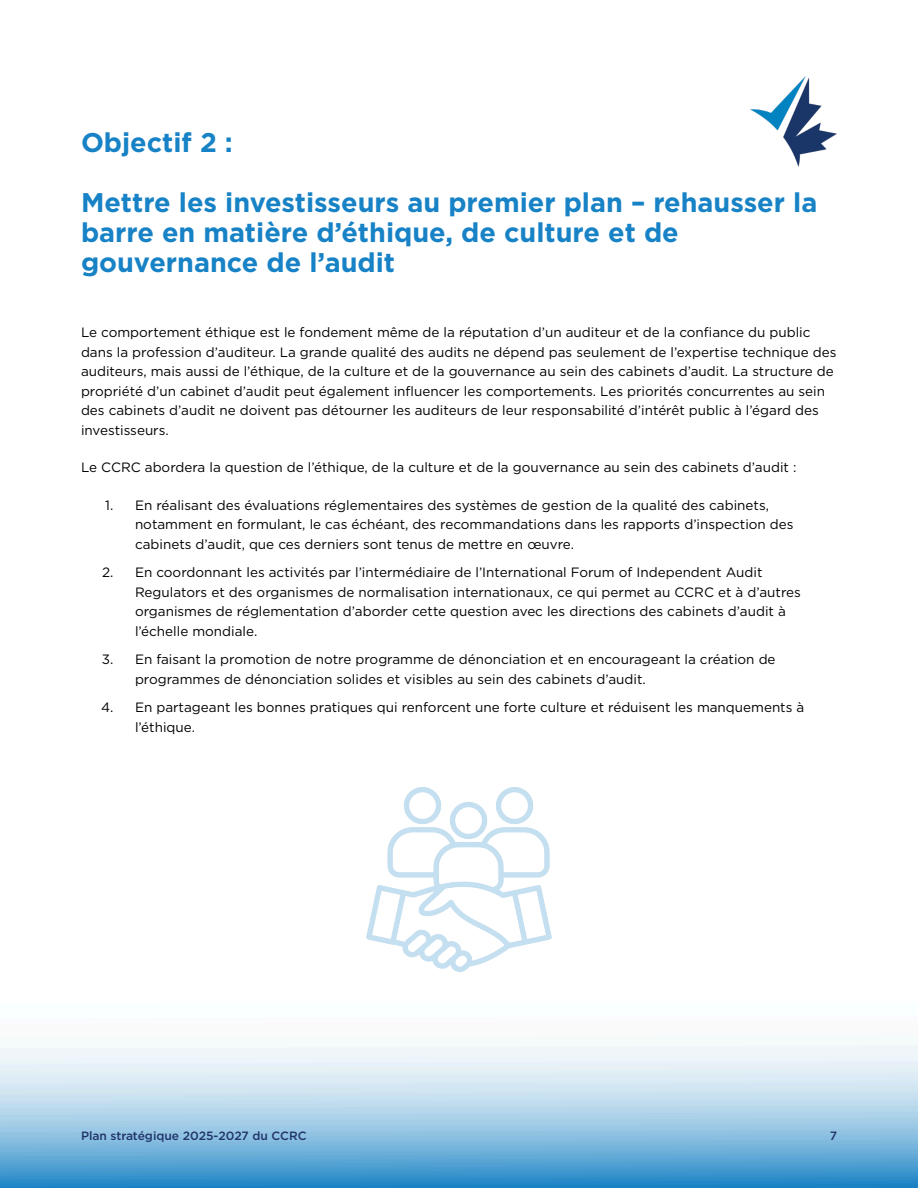
<style>
.page{position:relative;width:918px;height:1188px;background:#fff}
.page>*{position:absolute;margin:0;border:0;box-sizing:border-box;transform-origin:0 0}
.t1{font:700 27px "Gotham";color:#1782c5}
.t2{font:13.5px "Gotham";color:#000}
.t3{font:500 12px "Gotham";color:#213469}
</style>
<div class="page">
<img style="left:0;top:1045px;width:918px;height:143px">
<img style="left:751px;top:77px;width:86px;height:89px">
<img style="left:367px;top:788px;width:184px;height:184px">
<p class="t1" style="left:81px;top:131px;width:153px">Objectif 2 :</p>
<p class="t1" style="left:81px;top:191px;width:738px">Mettre les investisseurs au premier plan – rehausser la</p>
<p class="t1" style="left:81px;top:221px;width:599px">barre en matière d’éthique, de culture et de</p>
<p class="t1" style="left:81px;top:251px;width:316px">gouvernance de l’audit</p>
<p class="t2" style="left:81px;top:326px;width:731px">Le comportement éthique est le fondement même de la réputation d’un auditeur et de la confiance du public</p>
<p class="t2" style="left:81px;top:346px;width:757px">dans la profession d’auditeur. La grande qualité des audits ne dépend pas seulement de l’expertise technique des</p>
<p class="t2" style="left:81px;top:365px;width:754px">auditeurs, mais aussi de l’éthique, de la culture et de la gouvernance au sein des cabinets d’audit. La structure de</p>
<p class="t2" style="left:81px;top:385px;width:746px">propriété d’un cabinet d’audit peut également influencer les comportements. Les priorités concurrentes au sein</p>
<p class="t2" style="left:81px;top:404px;width:739px">des cabinets d’audit ne doivent pas détourner les auditeurs de leur responsabilité d’intérêt public à l’égard des</p>
<p class="t2" style="left:81px;top:424px;width:89px">investisseurs.</p>
<p class="t2" style="left:81px;top:461px;width:717px">Le CCRC abordera la question de l’éthique, de la culture et de la gouvernance au sein des cabinets d’audit :</p>
<p class="t2" style="left:105px;top:499px;width:665px">1. En réalisant des évaluations réglementaires des systèmes de gestion de la qualité des cabinets,</p>
<p class="t2" style="left:135px;top:518px;width:660px">notamment en formulant, le cas échéant, des recommandations dans les rapports d’inspection des</p>
<p class="t2" style="left:135px;top:538px;width:441px">cabinets d’audit, que ces derniers sont tenus de mettre en œuvre.</p>
<p class="t2" style="left:102px;top:566px;width:662px">2. En coordonnant les activités par l’intermédiaire de l’International Forum of Independent Audit</p>
<p class="t2" style="left:135px;top:586px;width:667px">Regulators et des organismes de normalisation internationaux, ce qui permet au CCRC et à d’autres</p>
<p class="t2" style="left:135px;top:605px;width:652px">organismes de réglementation d’aborder cette question avec les directions des cabinets d’audit à</p>
<p class="t2" style="left:135px;top:625px;width:124px">l’échelle mondiale.</p>
<p class="t2" style="left:102px;top:653px;width:675px">3. En faisant la promotion de notre programme de dénonciation et en encourageant la création de</p>
<p class="t2" style="left:135px;top:673px;width:512px">programmes de dénonciation solides et visibles au sein des cabinets d’audit.</p>
<p class="t2" style="left:101px;top:701px;width:705px">4. En partageant les bonnes pratiques qui renforcent une forte culture et réduisent les manquements à</p>
<p class="t2" style="left:135px;top:721px;width:62px">l’éthique.</p>
<p class="t3" style="left:81px;top:1130px;width:227px">Plan stratégique 2025-2027 du CCRC</p>
<p class="t3" style="left:830px;top:1130px;width:9px">7</p>
</div>
